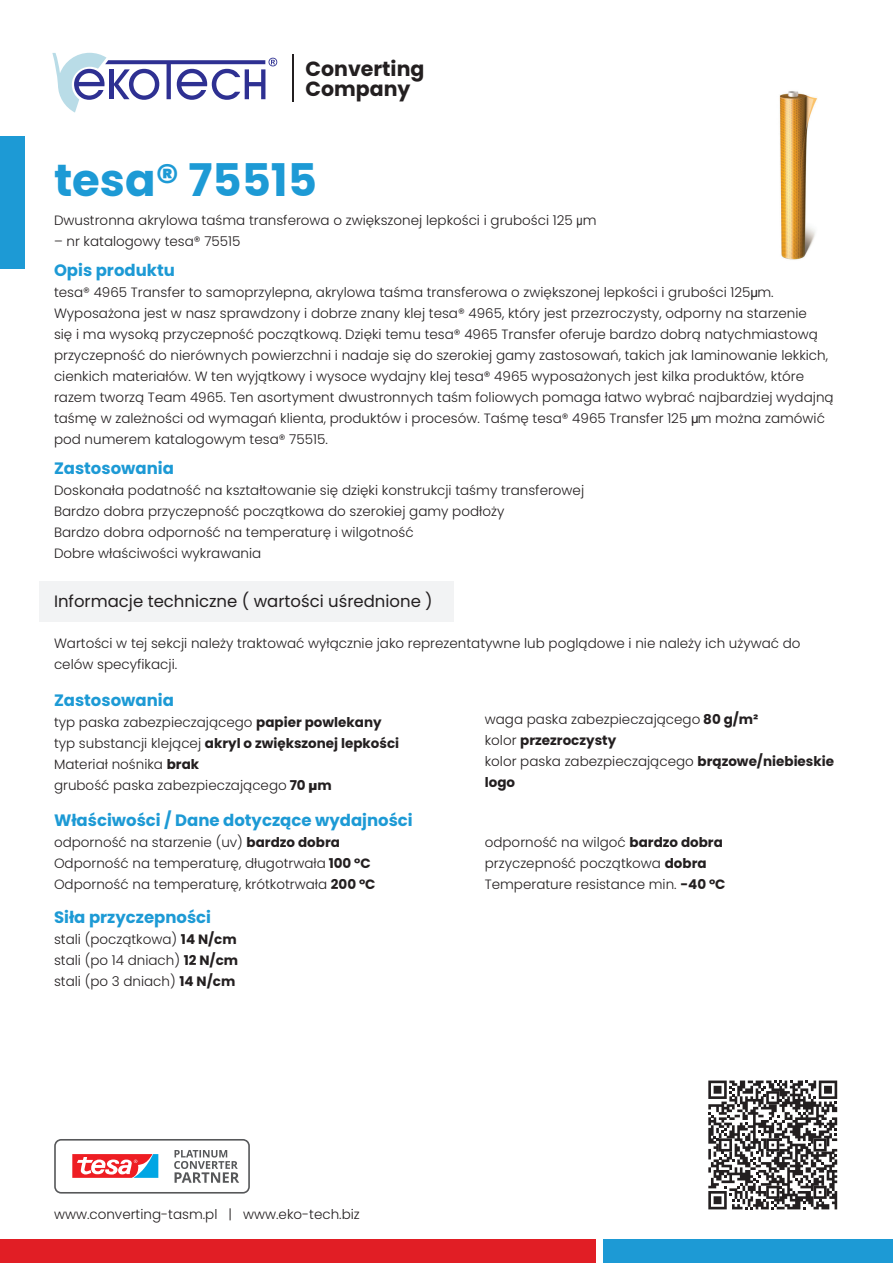
<style>
.page{position:relative;width:893px;height:1263px;background:#fff}
.page>*{position:absolute;margin:0;border:0;box-sizing:border-box;transform-origin:0 0}
.t1{font:700 45px "Poppins";color:#1d9ad5}
.t2{font:700 20.55px/20.2px "Poppins";color:#231f20}
.t3{font:700 16.5px "Poppins";color:#1d9ad5}
.t4{font:16.5px "Poppins";color:#231f20}
.t5{font:300 13.5px/21px "Poppins";color:#231f20}
.t6{font:700 13.5px "Poppins";color:#231f20}
.s1{font-family:"Arial Narrow";font-weight:400}
.s2{font-weight:700}
.s3{font-weight:300}
.s4{font-family:"Arial";font-weight:900}
</style>
<div class="page">
<img style="left:779px;top:91px;width:39px;height:169px">
<div style="left:0;top:1239px;width:595px;height:24px;background:#e11e25"></div>
<div style="left:604px;top:1239px;width:289px;height:24px;background:#1d9ad5"></div>
<div style="left:0;top:136px;width:24px;height:133px;background:#1d9ad5"></div>
<svg style="left:54px;top:1139px;width:196px;height:54px"></svg>
<svg style="left:52px;top:53px;width:225px;height:60px"></svg>
<hr style="left:292px;top:54px;width:2px;height:48px;background:#231f20">
<div style="left:39px;top:581px;width:415px;height:41px;background:#f2f3f4"></div>
<svg style="left:708px;top:1080px;width:129px;height:129px"></svg>
<p class="t2" style="left:306px;top:60px;width:120px">Converting<br>Company</p>
<p class="t1" style="left:54px;top:154px;width:265px">tesa® 75515</p>
<p class="t5" style="left:54px;top:209px;width:544px">Dwustronna akrylowa taśma transferowa o zwiększonej lepkości i grubości 125 <span class="s1">μ</span>m</p>
<p class="t5" style="left:54px;top:230px;width:188px">– nr katalogowy tesa® 75515</p>
<p class="t3" style="left:54px;top:260px;width:122px">Opis produktu</p>
<p class="t5" style="left:54px;top:281px;width:721px">tesa® 4965 Transfer to samoprzylepna, akrylowa taśma transferowa o zwiększonej lepkości i grubości 125μm.</p>
<p class="t5" style="left:54px;top:302px;width:754px">Wyposażona jest w nasz sprawdzony i dobrze znany klej tesa® 4965, który jest przezroczysty, odporny na starzenie</p>
<p class="t5" style="left:54px;top:323px;width:765px">się i ma wysoką przyczepność początkową. Dzięki temu tesa® 4965 Transfer oferuje bardzo dobrą natychmiastową</p>
<p class="t5" style="left:54px;top:344px;width:776px">przyczepność do nierównych powierzchni i nadaje się do szerokiej gamy zastosowań, takich jak laminowanie lekkich,</p>
<p class="t5" style="left:54px;top:365px;width:781px">cienkich materiałów. W ten wyjątkowy i wysoce wydajny klej tesa® 4965 wyposażonych jest kilka produktów, które razem tworzą Team 4965. Ten asortyment dwustronnych taśm foliowych pomaga łatwo wybrać najbardziej wydajną taśmę w zależności od wymagań klienta, produktów i procesów. Taśmę tesa® 4965 Transfer 125 μm można zamówić pod numerem katalogowym tesa® 75515.</p>
<p class="t3" style="left:54px;top:459px;width:121px">Zastosowania</p>
<p class="t5" style="left:54px;top:480px;width:532px">Doskonała podatność na kształtowanie się dzięki konstrukcji taśmy transferowej</p>
<p class="t5" style="left:54px;top:501px;width:452px">Bardzo dobra przyczepność początkowa do szerokiej gamy podłoży</p>
<p class="t5" style="left:54px;top:522px;width:361px">Bardzo dobra odporność na temperaturę i wilgotność</p>
<p class="t5" style="left:54px;top:543px;width:209px">Dobre właściwości wykrawania</p>
<p class="t4" style="left:54px;top:592px;width:380px">Informacje techniczne ( wartości uśrednione )</p>
<p class="t5" style="left:54px;top:633px;width:748px">Wartości w tej sekcji należy traktować wyłącznie jako reprezentatywne lub poglądowe i nie należy ich używać do celów specyfikacji.</p>
<p class="t3" style="left:54px;top:690px;width:121px">Zastosowania</p>
<p class="t5" style="left:54px;top:711px;width:329px">typ paska zabezpieczającego <span class="s2">papier powlekany</span></p>
<p class="t6" style="left:54px;top:735px;width:347px"><span class="s3">typ substancji klejącej</span> akryl o zwiększonej lepkości</p>
<p class="t5" style="left:54px;top:753px;width:147px">Materiał nośnika <span class="s2">brak</span></p>
<p class="t5" style="left:54px;top:774px;width:279px">grubość paska zabezpieczającego <span class="s2">70</span> <span class="s4">μ</span><span class="s2">m</span></p>
<p class="t3" style="left:54px;top:810px;width:360px">Właściwości / Dane dotyczące wydajności</p>
<p class="t5" style="left:54px;top:832px;width:287px">odporność na starzenie (uv) <span class="s2">bardzo dobra</span></p>
<p class="t5" style="left:54px;top:853px;width:318px">Odporność na temperaturę, długotrwała <span class="s2">100 °C</span></p>
<p class="t5" style="left:54px;top:874px;width:323px">Odporność na temperaturę, krótkotrwała <span class="s2">200 °C</span></p>
<p class="t3" style="left:54px;top:907px;width:159px">Siła przyczepności</p>
<p class="t5" style="left:54px;top:928px;width:184px">stali (początkowa) <span class="s2">14 N/cm</span></p>
<p class="t5" style="left:54px;top:949px;width:186px">stali (po 14 dniach) <span class="s2">12 N/cm</span></p>
<p class="t5" style="left:54px;top:970px;width:183px">stali (po 3 dniach) <span class="s2">14 N/cm</span></p>
<p class="t5" style="left:485px;top:708px;width:275px">waga paska zabezpieczającego <span class="s2">80 g/m²</span></p>
<p class="t6" style="left:485px;top:732px;width:133px"><span class="s3">kolor</span> przezroczysty</p>
<p class="t5" style="left:485px;top:750px;width:351px">kolor paska zabezpieczającego <span class="s2">brązowe/niebieskie</span></p>
<p class="t6" style="left:485px;top:774px;width:32px">logo</p>
<p class="t5" style="left:485px;top:832px;width:240px">odporność na wilgoć <span class="s2">bardzo dobra</span></p>
<p class="t5" style="left:485px;top:853px;width:223px">przyczepność początkowa <span class="s2">dobra</span></p>
<p class="t5" style="left:485px;top:874px;width:242px">Temperature resistance min. <span class="s2">-40 °C</span></p>
<p class="t5" style="left:54px;top:1203px;width:307px">www.converting-tasm.pl | www.eko-tech.biz</p>
</div>
